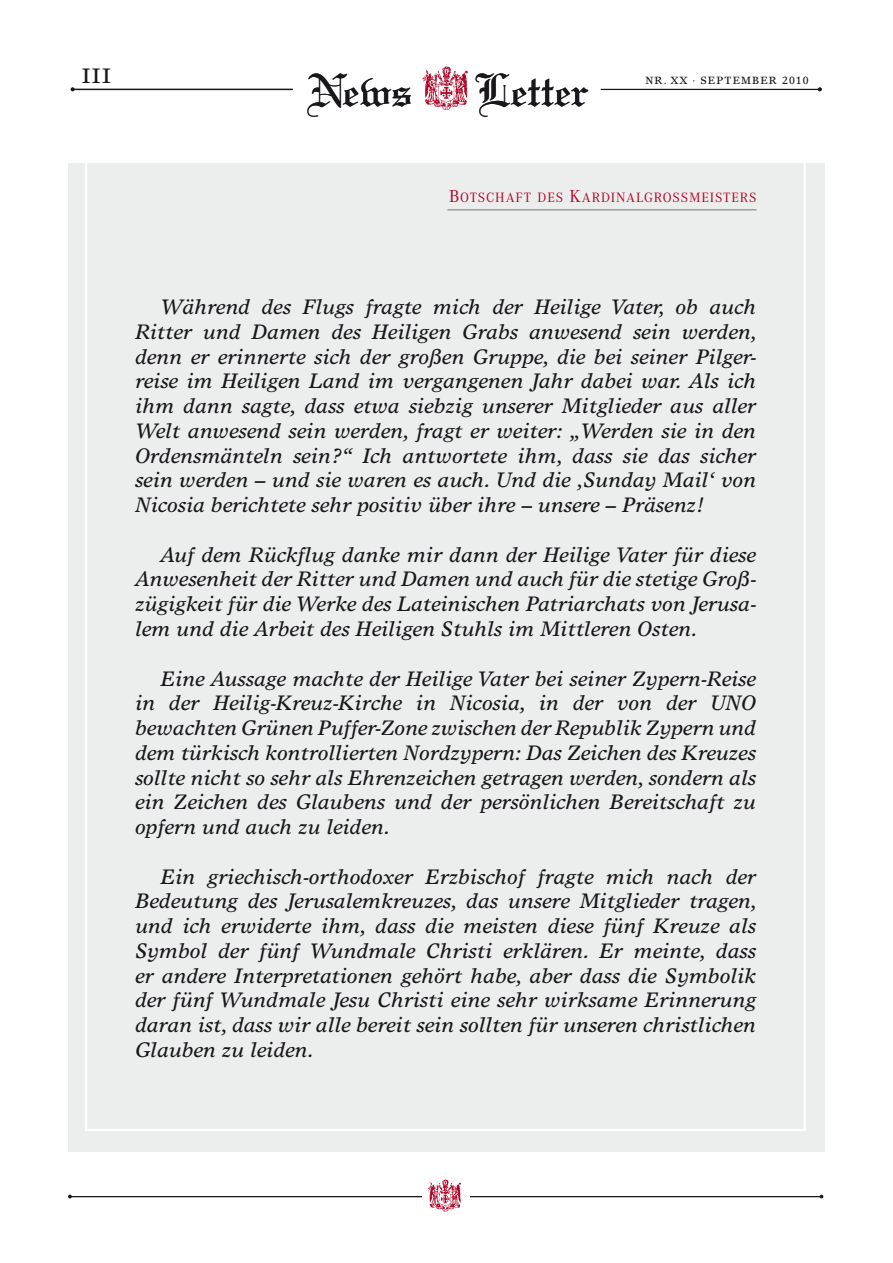
<style>
.page{position:relative;width:893px;height:1263px;background:#fff}
.page>*{position:absolute;margin:0;border:0;box-sizing:border-box;transform-origin:0 0}
.t1{font:49.35px "Linotext";color:#1a171c}
.t2{font:italic 21px/24.8px "Times Europa";letter-spacing:.005em;color:#1a171c;text-align:justify}
.t3{font:21px "Times Europa";color:#1a171c}
.t4{font:14.1px "Corporate A";letter-spacing:.065em;color:#af0527}
.t5{font:10.5px "Times Europa";letter-spacing:.1em;color:#1a171c}
.s1{font-size:18px}
</style>
<div class="page">
<hr style="left:601px;top:89px;width:219px;height:1px;background:#1a171c">
<div style="left:68px;top:163px;width:757px;height:988px;background:#eceded"></div>
<hr style="left:70px;top:1196px;width:753px;height:1px;background:#1a171c">
<div style="left:422px;top:1184px;width:47px;height:19px;background:#fff"></div>
<img style="left:427px;top:1179px;width:34px;height:33px">
<svg style="left:422px;top:66px;width:46px;height:44px"></svg>
<hr style="left:74px;top:89px;width:219px;height:1px;background:#1a171c">
<svg style="left:71px;top:87px;width:4px;height:4px"></svg>
<svg style="left:818px;top:87px;width:4px;height:4px"></svg>
<hr style="left:447px;top:209px;width:309px;height:2px;background:#9c9e9f">
<p class="t3" style="left:82px;top:64px;width:30px">III</p>
<p class="t5" style="left:645px;top:74px;width:64px">NR. XX · SEP</p>
<p class="t5" style="left:725px;top:74px;width:18px">TEMBER</p>
<p class="t5" style="left:782px;top:74px;width:28px">2010</p>
<h1 class="t1" style="left:307px;top:61px;width:107px">News</h1>
<h1 class="t1" style="left:475px;top:61px;width:116px">Letter</h1>
<p class="t4" style="left:449px;top:189px;width:307px"><span class="s1">B</span>OTSCHAFT DES <span class="s1">K</span>ARDINALGROSSMEISTERS</p>
<p class="t2" style="left:135px;top:294px;width:623px;text-indent:26px">Während des Flugs fragte mich der Heilige Vater, ob auch Ritter und Damen des Heiligen Grabs anwesend sein werden, denn er erinnerte sich der großen Gruppe, die bei seiner Pilger&shy;reise im Heiligen Land im vergangenen Jahr dabei war. Als ich ihm dann sagte, dass etwa siebzig unserer Mitglieder aus aller Welt anwesend sein werden, fragt er weiter: „Werden sie in den Ordensmänteln sein?“ Ich antwortete ihm, dass sie das sicher sein werden – und sie waren es auch. Und die ‚Sunday Mail‘ von Nicosia berichtete sehr positiv über ihre – unsere – Präsenz!</p>
<p class="t2" style="left:135px;top:542px;width:622px;text-indent:26px">Auf dem Rückflug danke mir dann der Heilige Vater für diese Anwesenheit der Ritter und Damen und auch für die stetige Groß&shy;zügigkeit für die Werke des Lateinischen Patriarchats von Jerusa&shy;lem und die Arbeit des Heiligen Stuhls im Mittleren Osten.</p>
<p class="t2" style="left:135px;top:666px;width:622px;text-indent:25px">Eine Aussage machte der Heilige Vater bei seiner Zypern-Reise in der Heilig-Kreuz-Kirche in Nicosia, in der von der UNO bewachten Grünen Puffer-Zone zwischen der Republik Zypern und dem türkisch kontrollierten Nordzypern: Das Zeichen des Kreuzes sollte nicht so sehr als Ehrenzeichen getragen werden, sondern als ein Zeichen des Glaubens und der persönlichen Bereitschaft zu opfern und auch zu leiden.</p>
<p class="t2" style="left:135px;top:864px;width:623px;text-indent:26px">Ein griechisch-orthodoxer Erzbischof fragte mich nach der Bedeutung des Jerusalemkreuzes, das unsere Mitglieder tragen, und ich erwiderte ihm, dass die meisten diese fünf Kreuze als Symbol der fünf Wundmale Christi erklären. Er meinte, dass er andere Interpretationen gehört habe, aber dass die Symbolik der fünf Wundmale Jesu Christi eine sehr wirksame Erinnerung daran ist, dass wir alle bereit sein sollten für unseren christlichen Glauben zu leiden.</p>
</div>
